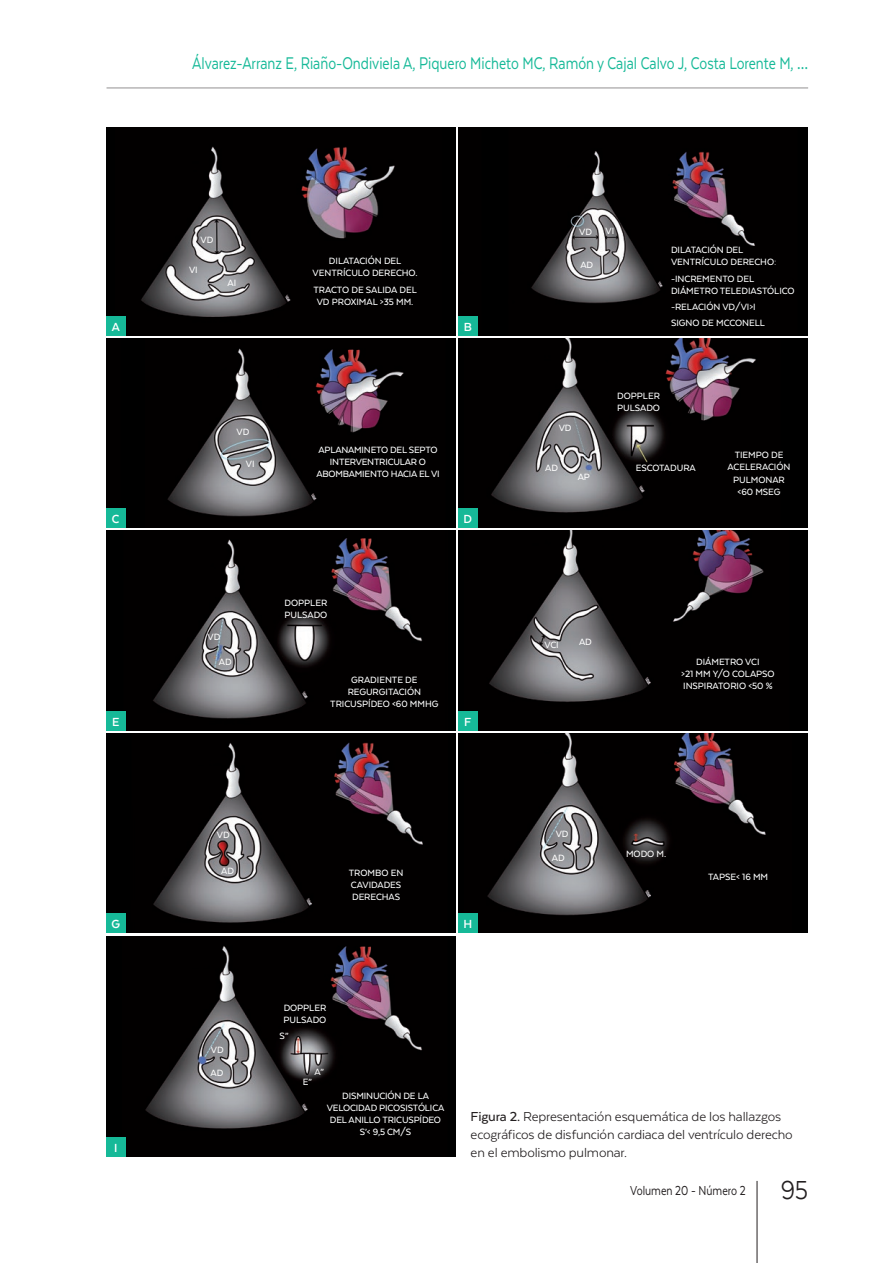
<style>
.page{position:relative;width:893px;height:1263px;background:#fff}
.page>*{position:absolute;margin:0;border:0;box-sizing:border-box;transform-origin:0 0}
.INTER_Cintillo_autor{font:19.5px "Texta";color:#16b998;scale:.8 1}
.INTER_Figura_pie_de{font:15px/18px "Texta";letter-spacing:-.01em;color:#231f20}
.t1{font:15px "Texta";color:#231f20;scale:.8 1}
.INTER_Figura_letra{font:700 13.5px "Texta";color:#fff}
.INTER_Esquema_texto{font:500 10.5px/12px "Texta";letter-spacing:-.005em;color:#fff;text-align:center}
.s1{font-weight:500}
.s2{font-size:30px}
</style>
<div class="page">
<img style="left:106px;top:128px;width:349px;height:208px">
<img style="left:458px;top:128px;width:349px;height:208px">
<img style="left:106px;top:339px;width:349px;height:189px">
<img style="left:458px;top:339px;width:349px;height:189px">
<img style="left:106px;top:530px;width:349px;height:200px">
<img style="left:458px;top:530px;width:349px;height:200px">
<img style="left:106px;top:733px;width:349px;height:199px">
<img style="left:458px;top:733px;width:349px;height:199px">
<img style="left:106px;top:936px;width:349px;height:221px">
<div style="left:106px;top:316px;width:19px;height:20px;background:#16b998"></div>
<div style="left:106px;top:508px;width:19px;height:20px;background:#16b998"></div>
<div style="left:106px;top:711px;width:19px;height:19px;background:#16b998"></div>
<div style="left:106px;top:913px;width:19px;height:19px;background:#16b998"></div>
<div style="left:106px;top:1137px;width:19px;height:20px;background:#16b998"></div>
<div style="left:458px;top:316px;width:19px;height:20px;background:#16b998"></div>
<div style="left:458px;top:508px;width:19px;height:20px;background:#16b998"></div>
<div style="left:458px;top:711px;width:19px;height:19px;background:#16b998"></div>
<div style="left:458px;top:913px;width:19px;height:19px;background:#16b998"></div>
<hr style="left:107px;top:88px;width:701px;height:1px;background:#231f20">
<hr style="left:757px;top:1181px;width:1px;height:82px;background:#231f20">
<p class="INTER_Cintillo_autor" style="left:192px;top:53px;width:771px">Álvarez-Arranz E, Riaño-Ondiviela A, Piquero Micheto MC, Ramón y Cajal Calvo J, Costa Lorente M, …</p>
<p class="INTER_Figura_letra" style="left:112px;top:320px;width:10px">A</p>
<p class="INTER_Esquema_texto" style="left:201px;top:234px;width:14px">VD</p>
<p class="INTER_Esquema_texto" style="left:189px;top:264px;width:10px">VI</p>
<p class="INTER_Esquema_texto" style="left:228px;top:277px;width:10px">AI</p>
<p class="INTER_Esquema_texto" style="left:313px;top:255px;width:106px">DILATACIÓN DEL<br>VENTRÍCULO DERECHO.</p>
<p class="INTER_Esquema_texto" style="left:313px;top:283px;width:105px">TRACTO DE SALIDA DEL<br>VD PROXIMAL &gt;35 MM.</p>
<p class="INTER_Figura_letra" style="left:464px;top:320px;width:10px">B</p>
<p class="INTER_Esquema_texto" style="left:579px;top:225px;width:14px">VD</p>
<p class="INTER_Esquema_texto" style="left:606px;top:224px;width:10px">VI</p>
<p class="INTER_Esquema_texto" style="left:580px;top:259px;width:14px">AD</p>
<p class="INTER_Esquema_texto" style="left:671px;top:244px;width:107px;text-align:left">DILATACIÓN DEL<br>VENTRÍCULO DERECHO:</p>
<p class="INTER_Esquema_texto" style="left:671px;top:272px;width:125px;text-align:left">-INCREMENTO DEL<br>DIÁMETRO TELEDIASTÓLICO</p>
<p class="INTER_Esquema_texto" style="left:671px;top:300px;width:86px">-RELACIÓN VD/VI&gt;I</p>
<p class="INTER_Esquema_texto" style="left:671px;top:317px;width:96px">SIGNO DE MCCONELL</p>
<p class="INTER_Esquema_texto" style="left:617px;top:390px;width:44px;text-align:left">DOPPLER<br>PULSADO</p>
<p class="INTER_Esquema_texto" style="left:237px;top:426px;width:14px">VD</p>
<p class="INTER_Esquema_texto" style="left:246px;top:458px;width:10px">VI</p>
<p class="INTER_Esquema_texto" style="left:316px;top:444px;width:125px">APLANAMINETO DEL SEPTO<br>INTERVENTRICULAR O<br>ABOMBAMIENTO HACIA EL VI</p>
<p class="INTER_Esquema_texto" style="left:559px;top:422px;width:14px">VD</p>
<p class="INTER_Esquema_texto" style="left:545px;top:462px;width:14px">AD</p>
<p class="INTER_Esquema_texto" style="left:578px;top:471px;width:14px">AP</p>
<p class="INTER_Esquema_texto" style="left:636px;top:462px;width:62px">ESCOTADURA</p>
<p class="INTER_Esquema_texto" style="left:728px;top:449px;width:64px">TIEMPO DE<br>ACELERACIÓN<br>PULMONAR &lt;60 MSEG</p>
<p class="INTER_Figura_letra" style="left:112px;top:512px;width:9px">C</p>
<p class="INTER_Figura_letra" style="left:463px;top:512px;width:10px">D</p>
<p class="INTER_Esquema_texto" style="left:285px;top:597px;width:44px;text-align:left">DOPPLER<br>PULSADO</p>
<p class="INTER_Esquema_texto" style="left:207px;top:630px;width:14px">VD</p>
<p class="INTER_Esquema_texto" style="left:219px;top:656px;width:14px">AD</p>
<p class="INTER_Esquema_texto" style="left:330px;top:674px;width:110px">GRADIENTE DE<br>REGURGITACIÓN<br>TRICUSPÍDEO &lt;60 MMHG</p>
<p class="INTER_Esquema_texto" style="left:544px;top:639px;width:16px">VCI</p>
<p class="INTER_Esquema_texto" style="left:579px;top:636px;width:14px">AD</p>
<p class="INTER_Esquema_texto" style="left:681px;top:655px;width:95px">DIÁMETRO VCI<br>&gt;21 MM Y/O COLAPSO<br>INSPIRATORIO &lt;50 %</p>
<p class="INTER_Figura_letra" style="left:112px;top:715px;width:9px">E</p>
<p class="INTER_Figura_letra" style="left:464px;top:715px;width:9px">F</p>
<p class="INTER_Esquema_texto" style="left:217px;top:829px;width:14px">VD</p>
<p class="INTER_Esquema_texto" style="left:221px;top:865px;width:14px">AD</p>
<p class="INTER_Esquema_texto" style="left:349px;top:866px;width:56px;text-align:left">TROMBO EN<br>CAVIDADES<br>DERECHAS</p>
<p class="INTER_Esquema_texto" style="left:556px;top:828px;width:14px">VD</p>
<p class="INTER_Esquema_texto" style="left:552px;top:852px;width:14px">AD</p>
<p class="INTER_Esquema_texto" style="left:626px;top:848px;width:42px">MODO M.</p>
<p class="INTER_Esquema_texto" style="left:708px;top:871px;width:62px">TAPSE&lt; 16 MM</p>
<p class="INTER_Figura_letra" style="left:111px;top:917px;width:10px">G</p>
<p class="INTER_Figura_letra" style="left:463px;top:917px;width:10px">H</p>
<p class="INTER_Esquema_texto" style="left:284px;top:1001px;width:44px;text-align:left">DOPPLER<br>PULSADO</p>
<p class="INTER_Esquema_texto" style="left:279px;top:1029px;width:11px">S”</p>
<p class="INTER_Esquema_texto" style="left:211px;top:1044px;width:14px">VD</p>
<p class="INTER_Esquema_texto" style="left:210px;top:1066px;width:14px">AD</p>
<p class="INTER_Esquema_texto" style="left:315px;top:1065px;width:11px">A”</p>
<p class="INTER_Esquema_texto" style="left:303px;top:1076px;width:11px">E”</p>
<p class="INTER_Figura_letra" style="left:114px;top:1141px;width:5px">I</p>
<p class="INTER_Esquema_texto" style="left:327px;top:1089px;width:119px">DISMINUCIÓN DE LA<br>VELOCIDAD PICOSISTÓLICA<br>DEL ANILLO TRICUSPÍDEO<br>S’&lt; 9,5 CM/S</p>
<p class="INTER_Figura_pie_de" style="left:471px;top:1108px;width:324px"><span class="s1">Figura 2.</span> Representación esquemática de los hallazgos ecográficos de disfunción cardiaca del ventrículo derecho en el embolismo pulmonar.</p>
<h2 class="t1" style="left:630px;top:1182px;width:224px">Volumen 20 - Número 2 <span class="s2">95</span></h2>
</div>
